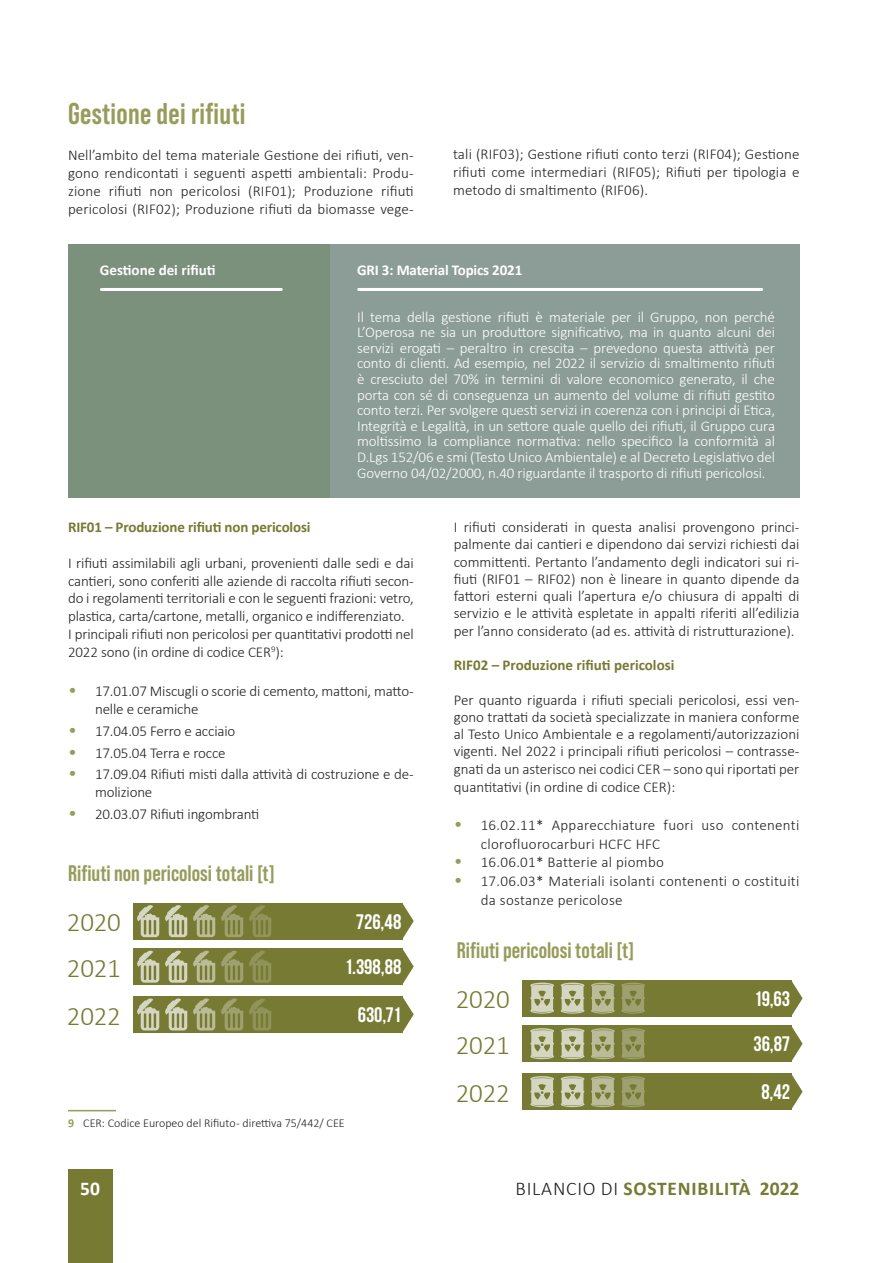
<style>
.page{position:relative;width:893px;height:1263px;background:#fff}
.page>*{position:absolute;margin:0;border:0;box-sizing:border-box;transform-origin:0 0}
.Paragrafo_base{font:700 30px "Bebas Neue Pro";letter-spacing:.01em;color:#989c5b}
.Paragrafo_base-2{font:300 27px "Calibri";letter-spacing:-.01em;color:#767a32}
.Titolo_tabella{font:700 22.5px "Bebas Neue Pro";color:#989c5b}
.Titolo_tabella-2{font:700 21px "Bebas Neue";color:#fff}
.t1{font:700 19.5px "Calibri";letter-spacing:.04em;color:#767a32}
.t2{font:700 19.5px "Calibri";color:#fff}
.Paragrafo_base-3{font:300 15px/17.2px "Calibri";color:#231f20;text-align:justify}
.Paragrafo_base-4{font:300 15px/15.6px "Calibri";letter-spacing:-.01em;color:#fff;text-align:justify}
.Paragrafo_base-5{font:300 15px/18.8px "Calibri";letter-spacing:.02em;color:#231f20}
.Paragrafo_base-6{font:700 15px "Calibri";letter-spacing:-.01em;color:#767a32}
.Paragrafo_base-7{font:700 15px "Calibri";letter-spacing:-.01em;color:#fff}
.Paragrafo_base-8{font:300 12px "Calibri";color:#231f20}
.Paragrafo_base-9{font:700 12px "Calibri";color:#989c5b}
.s1{font-size:18px;color:#989c5b}
.s2{font-weight:300;color:#231f20}
</style>
<div class="page">
<div style="left:68px;top:1169px;width:44px;height:94px;background:#767a32"></div>
<hr style="left:68px;top:1110px;width:48px;height:1px;background:#989c5b">
<div style="left:68px;top:244px;width:262px;height:254px;background:#7b917c"></div>
<div style="left:330px;top:244px;width:469px;height:254px;background:#8c9d97"></div>
<hr style="left:101px;top:288px;width:180px;height:3px;background:#fff">
<hr style="left:359px;top:288px;width:403px;height:3px;background:#fff">
<div style="left:133px;top:903px;width:269px;height:36px;background:#767a32"></div>
<svg style="left:402px;top:903px;width:12px;height:36px"></svg>
<div style="left:522px;top:980px;width:269px;height:36px;background:#767a32"></div>
<svg style="left:791px;top:980px;width:12px;height:36px"></svg>
<div style="left:133px;top:948px;width:269px;height:36px;background:#767a32"></div>
<svg style="left:402px;top:948px;width:12px;height:36px"></svg>
<div style="left:522px;top:1026px;width:269px;height:36px;background:#767a32"></div>
<svg style="left:791px;top:1026px;width:12px;height:36px"></svg>
<div style="left:133px;top:996px;width:269px;height:36px;background:#767a32"></div>
<svg style="left:402px;top:996px;width:12px;height:36px"></svg>
<div style="left:522px;top:1073px;width:269px;height:37px;background:#767a32"></div>
<svg style="left:791px;top:1073px;width:12px;height:37px"></svg>
<svg style="left:530px;top:983px;width:24px;height:31px"></svg>
<svg style="left:530px;top:1028px;width:24px;height:31px"></svg>
<svg style="left:530px;top:1076px;width:24px;height:31px"></svg>
<svg style="left:560px;top:983px;width:25px;height:31px"></svg>
<svg style="left:560px;top:1028px;width:25px;height:31px"></svg>
<svg style="left:560px;top:1076px;width:25px;height:31px"></svg>
<svg style="left:591px;top:983px;width:24px;height:31px"></svg>
<svg style="left:591px;top:1028px;width:24px;height:31px"></svg>
<svg style="left:591px;top:1076px;width:24px;height:31px"></svg>
<svg style="left:621px;top:983px;width:24px;height:31px"></svg>
<svg style="left:621px;top:1028px;width:24px;height:31px"></svg>
<svg style="left:621px;top:1076px;width:24px;height:31px"></svg>
<svg style="left:165px;top:905px;width:22px;height:32px"></svg>
<svg style="left:165px;top:950px;width:22px;height:33px"></svg>
<svg style="left:165px;top:998px;width:22px;height:32px"></svg>
<svg style="left:221px;top:905px;width:22px;height:32px"></svg>
<svg style="left:221px;top:950px;width:22px;height:33px"></svg>
<svg style="left:221px;top:998px;width:22px;height:32px"></svg>
<svg style="left:249px;top:905px;width:22px;height:32px"></svg>
<svg style="left:249px;top:950px;width:22px;height:33px"></svg>
<svg style="left:249px;top:998px;width:22px;height:32px"></svg>
<svg style="left:137px;top:905px;width:22px;height:32px"></svg>
<svg style="left:137px;top:950px;width:22px;height:33px"></svg>
<svg style="left:137px;top:998px;width:22px;height:32px"></svg>
<svg style="left:193px;top:905px;width:22px;height:32px"></svg>
<svg style="left:193px;top:950px;width:22px;height:33px"></svg>
<svg style="left:193px;top:998px;width:22px;height:32px"></svg>
<p class="Paragrafo_base" style="left:68px;top:96px;width:179px">Gestione dei rifiuti</p>
<p class="Paragrafo_base-3" style="left:68px;top:145px;width:347px;line-height:18px">Nell’ambito del tema materiale Gestione dei rifiuti, ven&shy;gono rendicontati i seguenti aspetti ambientali: Produ&shy;zione rifiuti non pericolosi (RIF01); Produzione rifiuti pericolosi (RIF02); Produzione rifiuti da biomasse vege-</p>
<p class="Paragrafo_base-3" style="left:453px;top:145px;width:348px;line-height:18px">tali (RIF03); Gestione rifiuti conto terzi (RIF04); Gestione rifiuti come intermediari (RIF05); Rifiuti per tipologia e metodo di smaltimento (RIF06).</p>
<p class="Paragrafo_base-7" style="left:100px;top:259px;width:117px">Gestione dei rifiuti</p>
<p class="Paragrafo_base-7" style="left:357px;top:259px;width:167px">GRI 3: Material Topics 2021</p>
<p class="Paragrafo_base-4" style="left:357px;top:309px;width:419px">Il tema della gestione rifiuti è materiale per il Gruppo, non perché L’Operosa ne sia un produttore significativo, ma in quanto alcuni dei servizi erogati – peraltro in crescita – prevedono questa attività per conto di clienti. Ad esempio, nel 2022 il servizio di smaltimento rifiuti è cresciuto del 70% in termini di valore economico generato, il che porta con sé di conseguenza un aumento del volume di rifiuti gestito conto terzi. Per svolgere questi servizi in coerenza con i principi di Etica, Integrità e Legalità, in un settore quale quello dei rifiuti, il Gruppo cura moltissimo la compliance normativa: nello specifico la conformità al D.Lgs 152/06 e smi (Testo Unico Ambientale) e al Decreto Legislativo del Governo 04/02/2000, n.40 riguardante il trasporto di rifiuti pericolosi.</p>
<p class="Paragrafo_base-6" style="left:68px;top:517px;width:244px">RIF01 – Produzione rifiuti non pericolosi</p>
<p class="Paragrafo_base-3" style="left:68px;top:554px;width:347px;line-height:17.7px">I rifiuti assimilabili agli urbani, provenienti dalle sedi e dai cantieri, sono conferiti alle aziende di raccolta rifiuti secon&shy;do i regolamenti territoriali e con le seguenti frazioni: vetro, plastica, carta/cartone, metalli, organico e indifferenziato.</p>
<p class="Paragrafo_base-3" style="left:68px;top:624px;width:347px;line-height:18px">I principali rifiuti non pericolosi per quantitativi prodotti nel<br>2022 sono (in ordine di codice CER<sup>9</sup>):</p>
<p class="Paragrafo_base-3" style="left:95px;top:682px;width:320px;line-height:18px;text-indent:-27px"><span class="s1">•</span> 17.01.07 Miscugli o scorie di cemento, mattoni, matto&shy;nelle e ceramiche</p>
<p class="Paragrafo_base-3" style="left:68px;top:722px;width:169px"><span class="s1">•</span> 17.04.05 Ferro e acciaio</p>
<p class="Paragrafo_base-3" style="left:68px;top:744px;width:159px"><span class="s1">•</span> 17.05.04 Terra e rocce</p>
<p class="Paragrafo_base-3" style="left:95px;top:765px;width:320px;line-height:18px;text-indent:-27px"><span class="s1">•</span> 17.09.04 Rifiuti misti dalla attività di costruzione e de&shy;molizione</p>
<p class="Paragrafo_base-3" style="left:68px;top:805px;width:193px"><span class="s1">•</span> 20.03.07 Rifiuti ingombranti</p>
<p class="Titolo_tabella" style="left:68px;top:860px;width:208px">Rifiuti non pericolosi totali [t]</p>
<p class="Paragrafo_base-2" style="left:67px;top:905px;width:55px">2020</p>
<p class="Titolo_tabella-2" style="left:356px;top:910px;width:47px">726,48</p>
<p class="Paragrafo_base-2" style="left:67px;top:951px;width:55px">2021</p>
<p class="Titolo_tabella-2" style="left:345px;top:955px;width:58px">1.398,88</p>
<p class="Paragrafo_base-2" style="left:67px;top:999px;width:55px">2022</p>
<p class="Titolo_tabella-2" style="left:358px;top:1003px;width:45px">630,71</p>
<p class="Paragrafo_base-9" style="left:68px;top:1114px;width:8px">9</p>
<p class="Paragrafo_base-8" style="left:83px;top:1115px;width:263px">CER: Codice Europeo del Rifiuto - direttiva 75/442/ CEE</p>
<p class="Paragrafo_base-3" style="left:454px;top:518px;width:347px">I rifiuti considerati in questa analisi provengono princi&shy;palmente dai cantieri e dipendono dai servizi richiesti dai committenti. Pertanto l’andamento degli indicatori sui ri&shy;fiuti (RIF01 – RIF02) non è lineare in quanto dipende da fattori esterni quali l’apertura e/o chiusura di appalti di servizio e le attività espletate in appalti riferiti all’edilizia per l’anno considerato (ad es. attività di ristrutturazione).</p>
<p class="Paragrafo_base-6" style="left:454px;top:655px;width:222px">RIF02 – Produzione rifiuti pericolosi</p>
<p class="Paragrafo_base-3" style="left:454px;top:691px;width:347px">Per quanto riguarda i rifiuti speciali pericolosi, essi ven&shy;gono trattati da società specializzate in maniera conforme al Testo Unico Ambientale e a regolamenti/autorizzazioni vigenti. Nel 2022 i principali rifiuti pericolosi – contrasse&shy;gnati da un asterisco nei codici CER – sono qui riportati per</p>
<p class="Paragrafo_base-3" style="left:454px;top:779px;width:223px">quantitativi (in ordine di codice CER):</p>
<p class="Paragrafo_base-5" style="left:481px;top:815px;width:320px;text-indent:-27px"><span class="s1">•</span> 16.02.11* Apparecchiature fuori uso contenenti clorofluorocarburi HCFC HFC</p>
<p class="Paragrafo_base-5" style="left:454px;top:853px;width:212px"><span class="s1">•</span> 16.06.01* Batterie al piombo</p>
<p class="Paragrafo_base-5" style="left:481px;top:872px;width:320px;text-indent:-27px"><span class="s1">•</span> 17.06.03* Materiali isolanti contenenti o costituiti da sostanze pericolose</p>
<p class="Titolo_tabella" style="left:457px;top:937px;width:179px">Rifiuti pericolosi totali [t]</p>
<p class="Paragrafo_base-2" style="left:456px;top:983px;width:55px">2020</p>
<p class="Titolo_tabella-2" style="left:754px;top:987px;width:38px">19,63</p>
<p class="Paragrafo_base-2" style="left:456px;top:1028px;width:55px">2021</p>
<p class="Titolo_tabella-2" style="left:753px;top:1033px;width:38px">36,87</p>
<p class="Paragrafo_base-2" style="left:456px;top:1076px;width:55px">2022</p>
<p class="Titolo_tabella-2" style="left:761px;top:1080px;width:30px">8,42</p>
<h3 class="t2" style="left:80px;top:1175px;width:21px">50</h3>
<h3 class="t1" style="left:516px;top:1175px;width:285px"><span class="s2">BILANCIO DI</span> SOSTENIBILITÀ 2022</h3>
</div>
